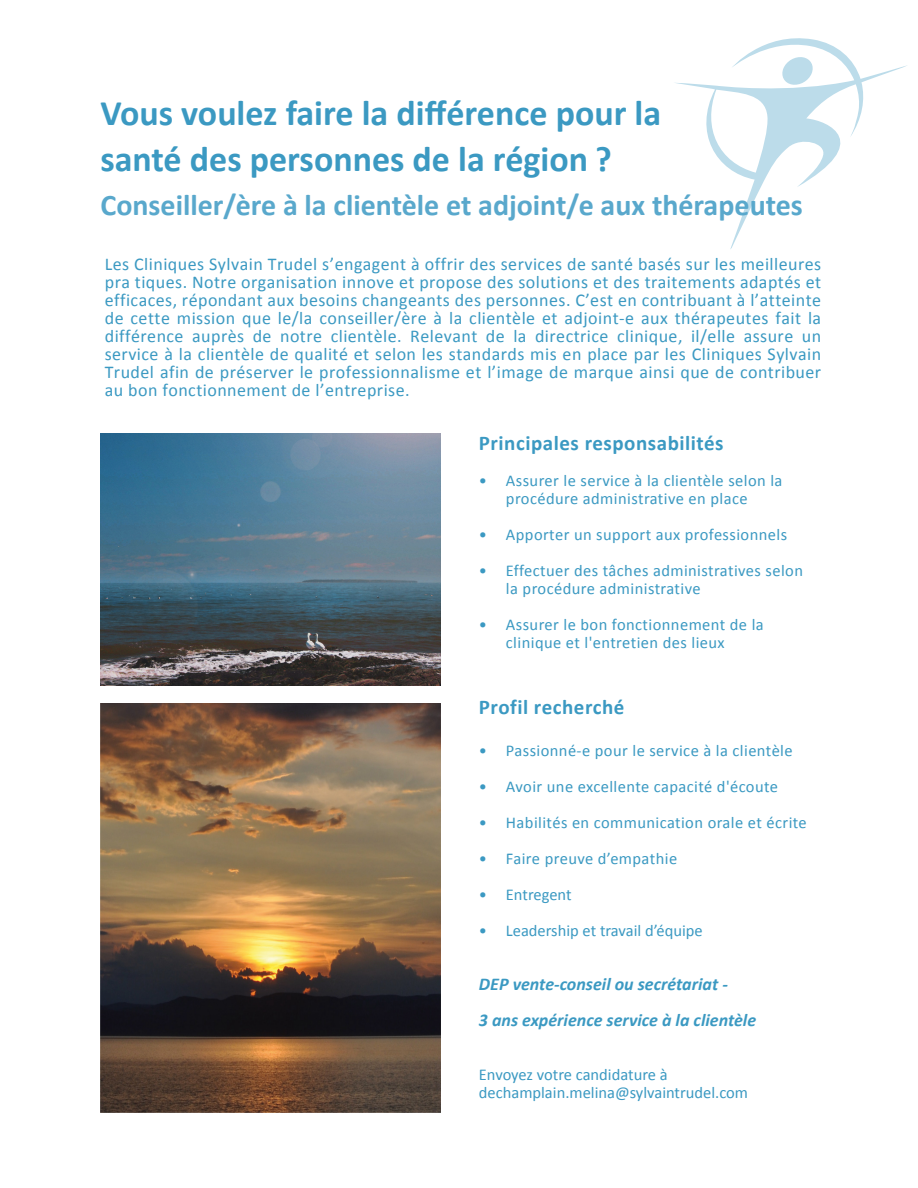
<style>
.page{position:relative;width:918px;height:1188px;background:#fff}
.page>*{position:absolute;margin:0;border:0;box-sizing:border-box;transform-origin:0 0}
.t1{font:700 36px/46.5px "Calibri";color:#3b99c2}
.t2{font:700 30px "Calibri";color:#59a8cc}
.t3{font:700 21px "Calibri";letter-spacing:.025em;color:#3b99c2}
.t4{font:18px/18px "Calibri";letter-spacing:.025em;color:#3b99c2;text-align:justify}
.t5{font:italic 700 18px/36px "Calibri";color:#3b99c2}
.t6{font:16.5px/18px "Calibri";letter-spacing:.025em;color:#3b99c2}
.t7{font:16.5px/18px "Calibri";color:#3b99c2}
.t8{font:16.5px "Calibri";letter-spacing:-.005em;color:#3b99c2}
</style>
<div class="page">
<svg style="left:675px;top:38px;width:232px;height:211px"></svg>
<img style="left:100px;top:434px;width:340px;height:252px">
<img style="left:101px;top:703px;width:340px;height:410px">
<h1 class="t1" style="left:100px;top:93px;width:562px">Vous voulez faire la différence pour la santé des personnes de la région ?</h1>
<h2 class="t2" style="left:100px;top:192px;width:704px">Conseiller/ère à la clientèle et adjoint/e aux thérapeutes</h2>
<p class="t4" style="left:105px;top:256px;width:718px">Les Cliniques Sylvain Trudel s’engagent à offrir des services de santé basés sur les meilleures pra tiques. Notre organisation innove et propose des solutions et des traitements adaptés et efficaces, répondant aux besoins changeants des personnes. C’est en contribuant à l’atteinte de cette mission que le/la conseiller/ère à la clientèle et adjoint-e aux thérapeutes fait la différence auprès de notre clientèle. Relevant de la directrice clinique, il/elle assure un service à la clientèle de qualité et selon les standards mis en place par les Cliniques Sylvain Trudel afin de préserver le professionnalisme et l’image de marque ainsi que de contribuer au bon fonctionnement de l’entreprise.</p>
<p class="t3" style="left:479px;top:434px;width:246px">Principales responsabilités</p>
<p class="t6" style="left:479px;top:473px;width:305px;text-align:center">• Assurer le service à la clientèle selon la procédure administrative en place</p>
<p class="t6" style="left:479px;top:527px;width:310px">• Apporter un support aux professionnels</p>
<p class="t6" style="left:506px;top:563px;width:299px;text-indent:-27px">• Effectuer des tâches administratives selon la procédure administrative</p>
<p class="t6" style="left:506px;top:617px;width:259px;text-indent:-27px">• Assurer le bon fonctionnement de la clinique et l'entretien des lieux</p>
<p class="t3" style="left:479px;top:698px;width:147px">Profil recherché</p>
<p class="t6" style="left:479px;top:743px;width:315px">• Passionné-e pour le service à la clientèle</p>
<p class="t6" style="left:479px;top:779px;width:301px">• Avoir une excellente capacité d'écoute</p>
<p class="t6" style="left:479px;top:815px;width:329px">• Habilités en communication orale et écrite</p>
<p class="t6" style="left:479px;top:851px;width:200px">• Faire preuve d’empathie</p>
<p class="t8" style="left:479px;top:888px;width:94px">• Entregent</p>
<p class="t7" style="left:479px;top:923px;width:225px">• Leadership et travail d’équipe</p>
<p class="t5" style="left:479px;top:968px;width:279px">DEP vente-conseil ou secrétariat -<br>3 ans expérience service à la clientèle</p>
<p class="t7" style="left:479px;top:1067px;width:271px">Envoyez votre candidature à dechamplain.melina@sylvaintrudel.com</p>
</div>
